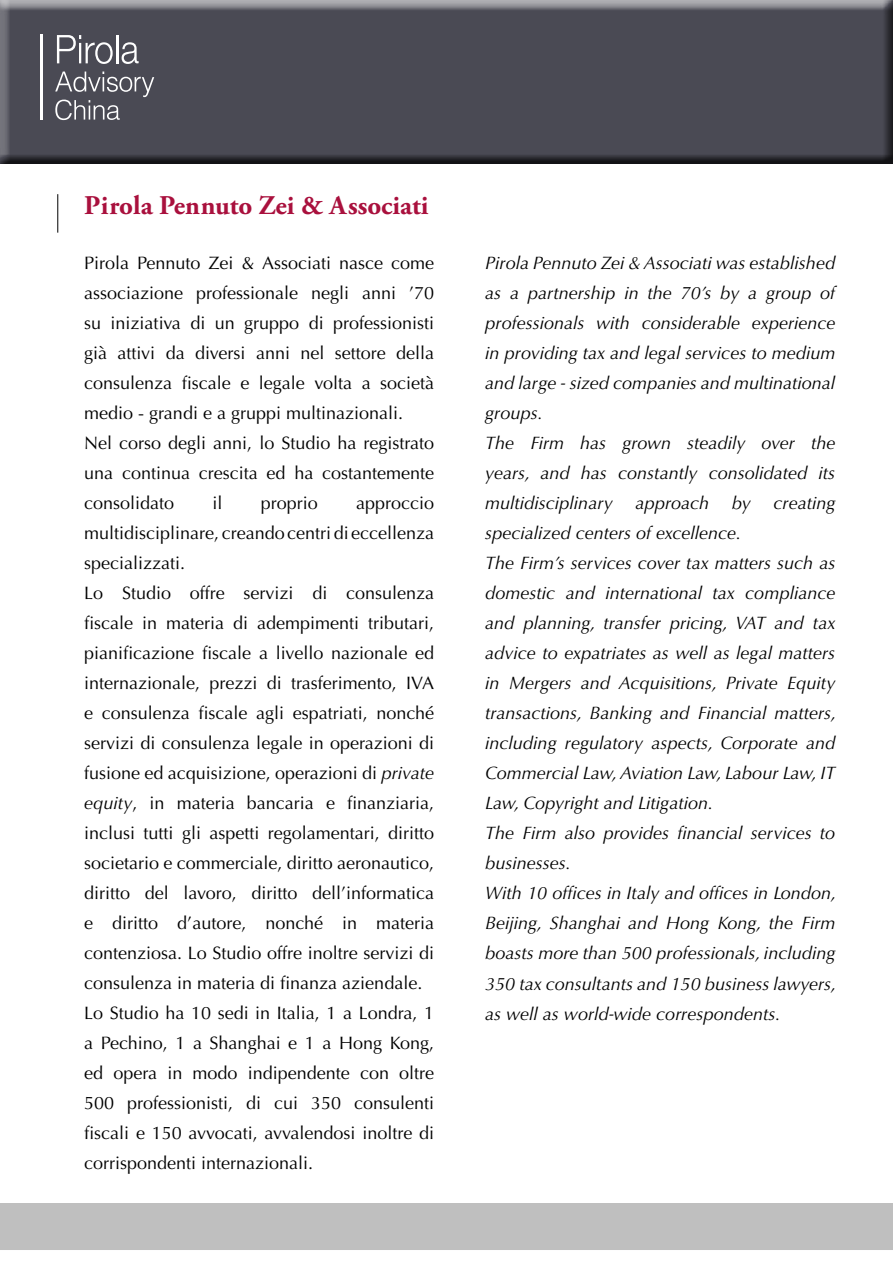
<style>
.page{position:relative;width:893px;height:1263px;background:#fff}
.page>*{position:absolute;margin:0;border:0;box-sizing:border-box;transform-origin:0 0}
.t1{font:700 27px "Adobe Garamond Pro";color:#a9103d}
.t2{font:18px/30px "Optima LT Std";color:#000}
.t3{font:italic 18px/30px "Optima LT Std";color:#000}
.s1{font-style:italic}
</style>
<div class="page">
<div style="left:0;top:0;width:893px;height:166px;background:#000;opacity:.75"></div>
<div style="left:0;top:1203px;width:893px;height:47px;background:#bfbfbf"></div>
<hr style="left:57px;top:194px;width:1px;height:39px;background:#000">
<hr style="left:40px;top:35px;width:2px;height:85px;background:#fff">
<svg style="left:57px;top:35px;width:56px;height:29px"></svg>
<hr style="left:116px;top:35px;width:2px;height:28px;background:#fff">
<svg style="left:122px;top:42px;width:17px;height:22px"></svg>
<svg style="left:55px;top:72px;width:99px;height:48px;background:#66666f"></svg>
<h1 class="t1" style="left:84px;top:190px;width:346px">Pirola Pennuto Zei &amp; Associati</h1>
<p class="t2" style="left:84px;top:248px;width:352px">Pirola Pennuto Zei &amp; Associati nasce come associazione professionale negli anni ’70 su iniziativa di un gruppo di professionisti già attivi da diversi anni nel settore della consulenza fiscale e legale volta a società medio - grandi e a gruppi multinazionali.<br>Nel corso degli anni, lo Studio ha registrato una continua crescita ed ha costantemente consolidato</p>
<p class="t2" style="left:213px;top:488px;width:12px">il</p>
<p class="t2" style="left:261px;top:488px;width:59px">proprio</p>
<p class="t2" style="left:84px;top:488px;width:352px;text-indent:272px">approccio multidisciplinare, creando centri di eccellenza specializzati.<br>Lo Studio offre servizi di consulenza fiscale in materia di adempimenti tributari, pianificazione fiscale a livello nazionale ed internazionale, prezzi di trasferimento, IVA e consulenza fiscale agli espatriati, nonché servizi di consulenza legale in operazioni di fusione ed acquisizione, operazioni di <span class="s1">private equity</span>, in materia bancaria e finanziaria, inclusi tutti gli aspetti regolamentari, diritto societario e commerciale, diritto aeronautico, diritto del lavoro, diritto dell’informatica e diritto d’autore, nonché in materia contenziosa. Lo Studio offre inoltre servizi di consulenza in materia di finanza aziendale.<br>Lo Studio ha 10 sedi in Italia, 1 a Londra, 1 a Pechino, 1 a Shanghai e 1 a Hong Kong, ed opera in modo indipendente con oltre 500 professionisti, di cui 350 consulenti fiscali e 150 avvocati, avvalendosi inoltre di corrispondenti internazionali.</p>
<p class="t3" style="left:485px;top:248px;width:352px">Pirola Pennuto Zei &amp; Associati was established as a partnership in the 70’s by a group of professionals with considerable experience in providing tax and legal services to medium and large - sized companies and multinational groups.<br>The Firm has grown steadily over the years, and has constantly consolidated its multidisciplinary</p>
<p class="t3" style="left:635px;top:488px;width:75px">approach</p>
<p class="t3" style="left:732px;top:488px;width:21px">by</p>
<p class="t3" style="left:774px;top:488px;width:63px">creating</p>
<p class="t3" style="left:485px;top:518px;width:352px">specialized centers of excellence.<br>The Firm’s services cover tax matters such as domestic and international tax compliance and planning, transfer pricing, VAT and tax advice to expatriates as well as legal matters in Mergers and Acquisitions, Private Equity transactions, Banking and Financial matters, including regulatory aspects, Corporate and Commercial Law, Aviation Law, Labour Law, IT Law, Copyright and Litigation.<br>The Firm also provides financial services to businesses.<br>With 10 offices in Italy and offices in London, Beijing, Shanghai and Hong Kong, the Firm boasts more than 500 professionals, including 350 tax consultants and 150 business lawyers, as well as world-wide correspondents.</p>
</div>
